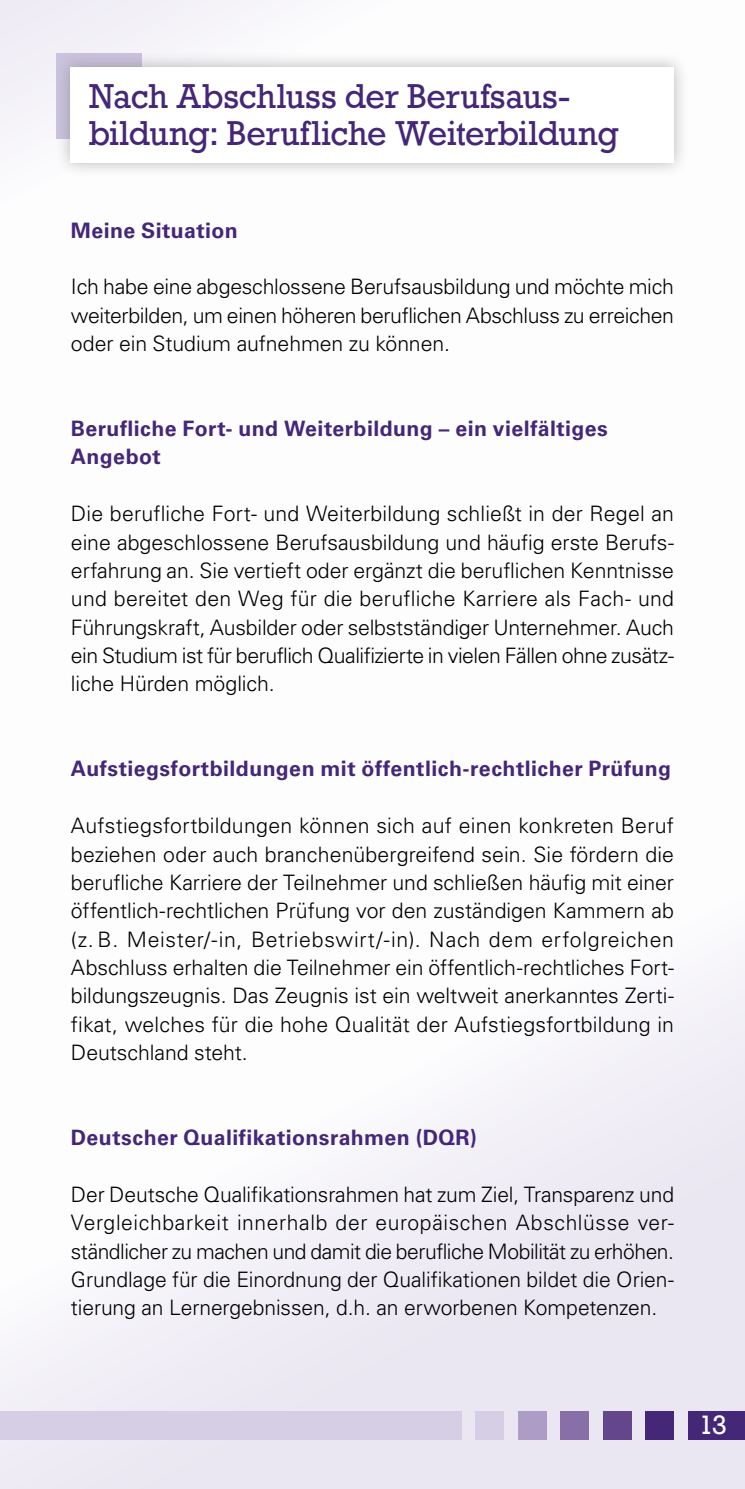
<style>
.page{position:relative;width:745px;height:1489px;background:#fff}
.page>*{position:absolute;margin:0;border:0;box-sizing:border-box;transform-origin:0 0}
.t1{font:32.5px/37.5px "Rockwell";letter-spacing:-.01em;color:#452778}
.t2{font:25px "Rockwell";color:#fff}
.t3{font:300 21.25px/28.2px "Univers LT Pro 45";letter-spacing:-.005em;color:#000;text-align:justify}
.t4{font:700 21.25px/28.2px "Univers LT Pro 65";letter-spacing:.02em;color:#452778}
</style>
<div class="page">
<div style="left:0;top:748px;width:744px;height:740px;background:linear-gradient(to bottom,#fff,#eae6f2)"></div>
<div style="left:687px;top:1410px;width:57px;height:29px;background:#452778"></div>
<div style="left:475px;top:1410px;width:28px;height:29px;background:#d5cee4"></div>
<div style="left:517px;top:1410px;width:29px;height:29px;background:#ad9dc6"></div>
<div style="left:560px;top:1410px;width:28px;height:29px;background:#886fa8"></div>
<div style="left:602px;top:1410px;width:29px;height:29px;background:#64468c"></div>
<div style="left:645px;top:1410px;width:28px;height:29px;background:#452778"></div>
<div style="left:0;top:1410px;width:461px;height:29px;background:#d5cee4"></div>
<div style="left:56px;top:52px;width:633px;height:126px;background:#706f6f;opacity:.5"></div>
<div style="left:71px;top:67px;width:602px;height:96px;background:#fff"></div>
<h1 class="t1" style="left:89px;top:78px;width:531px">Nach Abschluss der Berufsaus&shy;bildung: Berufliche Weiterbildung</h1>
<p class="t4" style="left:71px;top:215px;width:168px">Meine Situation</p>
<p class="t3" style="left:71px;top:272px;width:604px">Ich habe eine abgeschlossene Berufsausbildung und möchte mich weiterbilden, um einen höheren beruflichen Abschluss zu erreichen oder ein Studium aufnehmen zu können.</p>
<p class="t4" style="left:71px;top:413px;width:538px">Berufliche Fort- und Weiterbildung – ein vielfältiges<br>Angebot</p>
<p class="t3" style="left:71px;top:499px;width:604px">Die berufliche Fort- und Weiterbildung schließt in der Regel an eine abgeschlossene Berufsausbildung und häufig erste Berufs&shy;erfahrung an. Sie vertieft oder ergänzt die beruflichen Kenntnisse und bereitet den Weg für die berufliche Karriere als Fach- und Führungskraft, Ausbilder oder selbstständiger Unternehmer. Auch ein Studium ist für beruflich Qualifizierte in vielen Fällen ohne zusätz&shy;liche Hürden möglich.</p>
<p class="t4" style="left:71px;top:753px;width:601px">Aufstiegsfortbildungen mit öffentlich-rechtlicher Prüfung</p>
<p class="t3" style="left:71px;top:810px;width:604px">Aufstiegsfortbildungen können sich auf einen konkreten Beruf beziehen oder auch branchenübergreifend sein. Sie fördern die berufliche Karriere der Teilnehmer und schließen häufig mit einer öffentlich-rechtlichen Prüfung vor den zuständigen Kammern ab (z. B. Meister/-in, Betriebswirt/-in). Nach dem erfolgreichen Abschluss erhalten die Teilnehmer ein öffentlich-rechtliches Fort&shy;bildungszeugnis. Das Zeugnis ist ein weltweit anerkanntes Zerti&shy;fikat, welches für die hohe Qualität der Aufstiegsfortbildung in Deutschland steht.</p>
<p class="t4" style="left:71px;top:1122px;width:407px">Deutscher Qualifikationsrahmen (DQR)</p>
<p class="t3" style="left:71px;top:1179px;width:604px">Der Deutsche Qualifikationsrahmen hat zum Ziel, Transparenz und Vergleichbarkeit innerhalb der europäischen Abschlüsse ver&shy;ständlicher zu machen und damit die berufliche Mobilität zu erhöhen.<br>Grundlage für die Einordnung der Qualifikationen bildet die Orien&shy;tierung an Lernergebnissen, d.h. an erworbenen Kompetenzen.</p>
<p class="t2" style="left:698px;top:1409px;width:30px">13</p>
</div>
